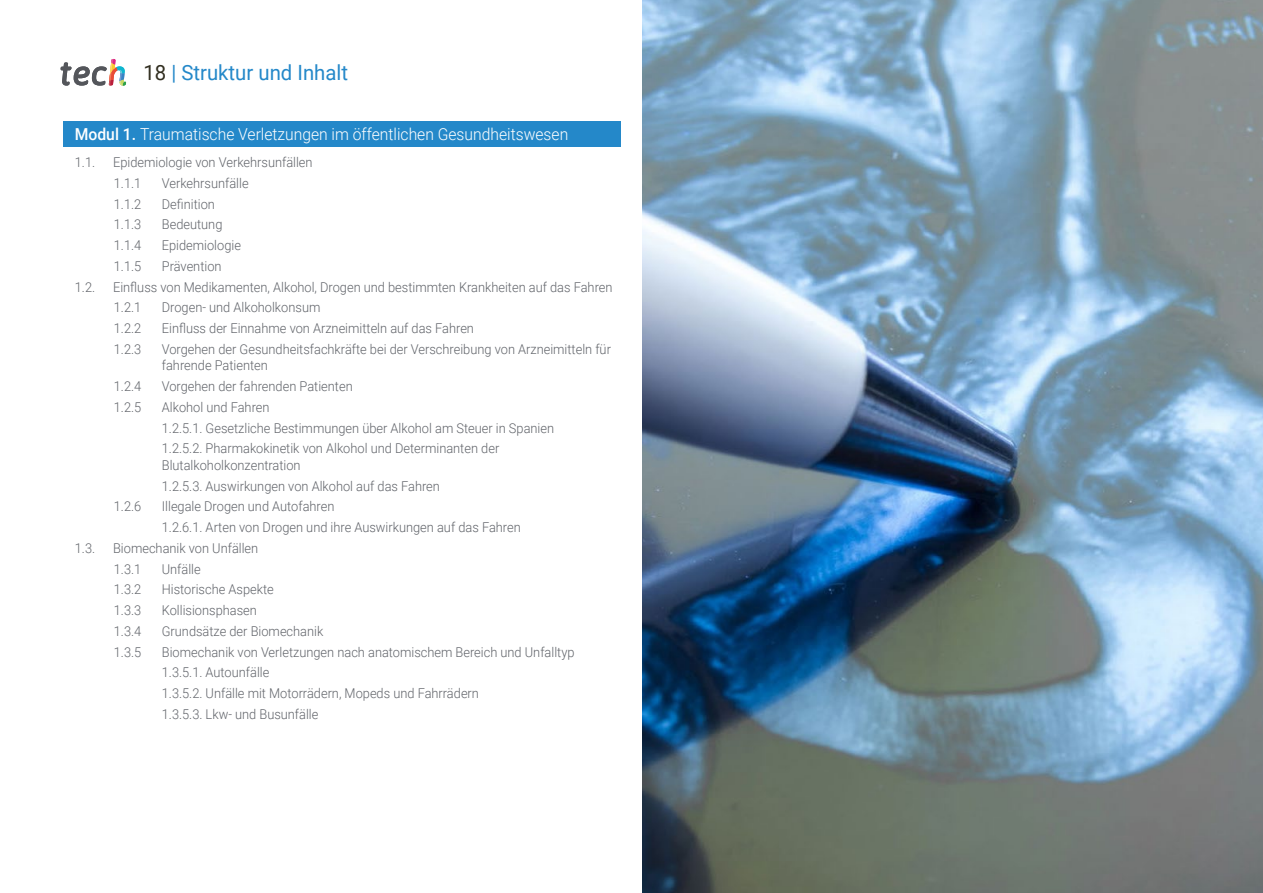
<style>
.page{position:relative;width:1263px;height:893px;background:#fff}
.page>*{position:absolute;margin:0;border:0;box-sizing:border-box;transform-origin:0 0}
.t1{font:21px "Roboto";color:#2488c9}
.t2{font:300 16.5px "Roboto";color:#fff;scale:.95 1}
.t3{font:300 13.5px/20.7px "Roboto";color:#61646a;scale:.95 1}
.s1{color:#312e20}
.s2{font-weight:500}
</style>
<div class="page">
<img style="left:642px;top:0;width:621px;height:893px">
<div style="left:64px;top:121px;width:557px;height:25px;background:#2488c9"></div>
<svg style="left:61px;top:59px;width:65px;height:27px"></svg>
<h1 class="t1" style="left:144px;top:57px;width:206px"><span class="s1">18</span> | Struktur und Inhalt</h1>
<p class="t2" style="left:75px;top:123px;width:521px"><span class="s2">Modul 1.</span> Traumatische Verletzungen im öffentlichen Gesundheitswesen</p>
<p class="t3" style="left:75px;top:151px;width:23px">1.1.</p>
<p class="t3" style="left:113px;top:151px;width:211px">Epidemiologie von Verkehrsunfällen<br>1.1.1</p>
<p class="t3" style="left:162px;top:172px;width:93px">Verkehrsunfälle</p>
<p class="t3" style="left:114px;top:193px;width:30px">1.1.2</p>
<p class="t3" style="left:162px;top:193px;width:57px">Definition</p>
<p class="t3" style="left:114px;top:214px;width:30px">1.1.3</p>
<p class="t3" style="left:162px;top:214px;width:65px">Bedeutung</p>
<p class="t3" style="left:114px;top:234px;width:30px">1.1.4</p>
<p class="t3" style="left:162px;top:234px;width:85px">Epidemiologie</p>
<p class="t3" style="left:114px;top:255px;width:30px">1.1.5</p>
<p class="t3" style="left:162px;top:255px;width:64px">Prävention</p>
<p class="t3" style="left:75px;top:276px;width:23px">1.2.</p>
<p class="t3" style="left:113px;top:276px;width:527px">Einfluss von Medikamenten, Alkohol, Drogen und bestimmten Krankheiten auf das Fahren<br>1.2.1</p>
<p class="t3" style="left:162px;top:297px;width:168px">Drogen- und Alkoholkonsum</p>
<p class="t3" style="left:114px;top:317px;width:30px">1.2.2</p>
<p class="t3" style="left:162px;top:317px;width:330px">Einfluss der Einnahme von Arzneimitteln auf das Fahren</p>
<p class="t3" style="left:114px;top:338px;width:30px">1.2.3</p>
<p class="t3" style="left:162px;top:340px;width:474px;line-height:16.5px">Vorgehen der Gesundheitsfachkräfte bei der Verschreibung von Arzneimitteln für fahrende Patienten</p>
<p class="t3" style="left:114px;top:375px;width:30px">1.2.4</p>
<p class="t3" style="left:162px;top:375px;width:202px">Vorgehen der fahrenden Patienten</p>
<p class="t3" style="left:114px;top:396px;width:30px">1.2.5</p>
<p class="t3" style="left:162px;top:396px;width:414px">Alkohol und Fahren<br>1.2.5.1. Gesetzliche Bestimmungen über Alkohol am Steuer in Spanien<br>1.2.5.2. Pharmakokinetik von Alkohol und Determinanten der</p>
<p class="t3" style="left:162px;top:454px;width:294px">Blutalkoholkonzentration<br>1.2.5.3. Auswirkungen von Alkohol auf das Fahren</p>
<p class="t3" style="left:114px;top:496px;width:30px">1.2.6</p>
<p class="t3" style="left:162px;top:496px;width:379px">Illegale Drogen und Autofahren<br>1.2.6.1. Arten von Drogen und ihre Auswirkungen auf das Fahren</p>
<p class="t3" style="left:75px;top:537px;width:23px">1.3.</p>
<p class="t3" style="left:113px;top:537px;width:154px">Biomechanik von Unfällen<br>1.3.1</p>
<p class="t3" style="left:162px;top:558px;width:43px">Unfälle</p>
<p class="t3" style="left:114px;top:579px;width:30px">1.3.2</p>
<p class="t3" style="left:162px;top:579px;width:119px">Historische Aspekte</p>
<p class="t3" style="left:114px;top:599px;width:30px">1.3.3</p>
<p class="t3" style="left:162px;top:599px;width:101px">Kollisionsphasen</p>
<p class="t3" style="left:114px;top:620px;width:30px">1.3.4</p>
<p class="t3" style="left:162px;top:620px;width:171px">Grundsätze der Biomechanik</p>
<p class="t3" style="left:114px;top:641px;width:30px">1.3.5</p>
<p class="t3" style="left:162px;top:641px;width:436px">Biomechanik von Verletzungen nach anatomischem Bereich und Unfalltyp 1.3.5.1. Autounfälle<br>1.3.5.2. Unfälle mit Motorrädern, Mopeds und Fahrrädern<br>1.3.5.3. Lkw- und Busunfälle</p>
</div>
